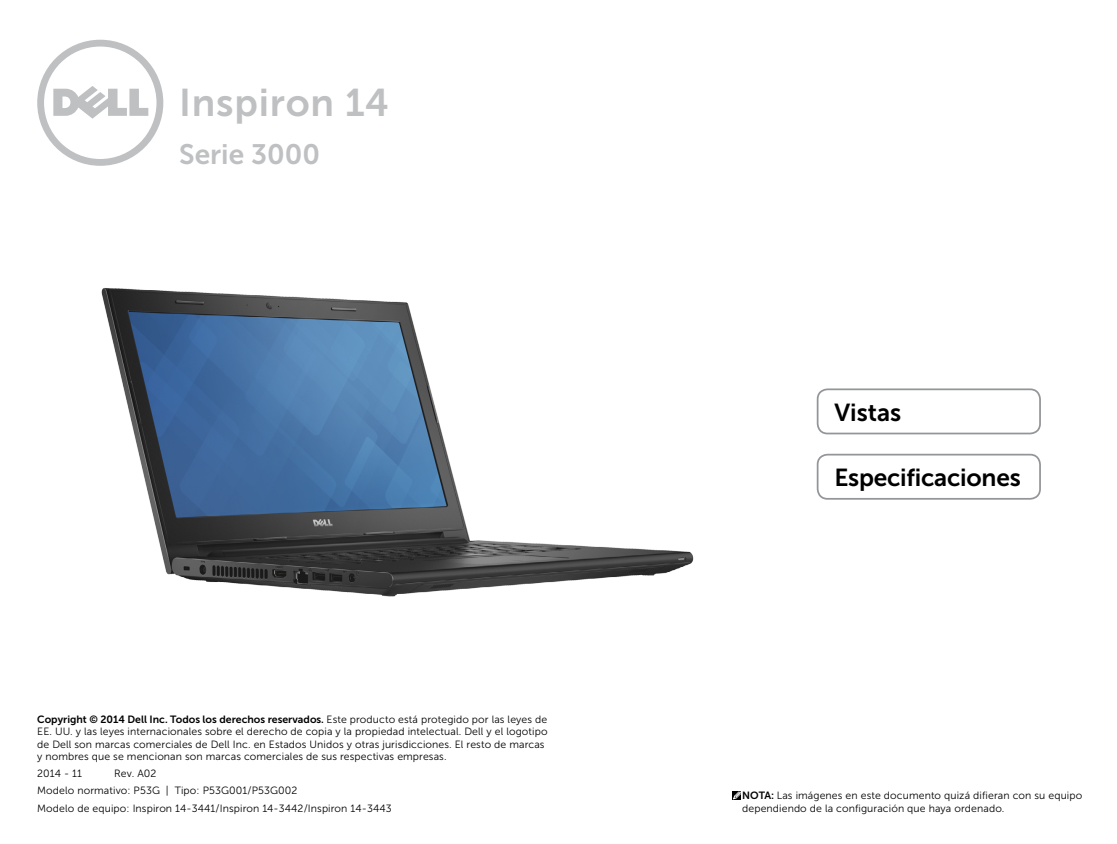
<style>
.page{position:relative;width:1117px;height:844px;background:#fff}
.page>*{position:absolute;margin:0;border:0;box-sizing:border-box;transform-origin:0 0}
.Brand{font:38.5px "Museo Sans For Dell 700";letter-spacing:.02em;color:#bec0c2}
.Model{font:28px "Museo Sans For Dell 700";color:#bec0c2}
.Cover_Title{font:24.5px "Museo Sans For Dell 700";letter-spacing:-.01em;color:#000}
.Legal_1{font:10.5px/12.2px "Museo Sans For Dell 300";letter-spacing:.01em;color:#000}
.Note_Legal{font:10.5px/12.2px "Museo Sans For Dell 300";letter-spacing:.01em;color:#000}
.s1{font-family:"Museo Sans For Dell 700"}
</style>
<div class="page">
<div style="left:816px;top:388px;width:224px;height:46px;border:2px solid #939598;border-radius:10px"></div>
<div style="left:816px;top:453px;width:224px;height:46px;border:2px solid #939598;border-radius:10px"></div>
<img style="left:101px;top:288px;width:593px;height:309px">
<svg style="left:37px;top:40px;width:126px;height:126px"></svg>
<div style="left:732px;top:791px;width:8px;height:9px;background:#000"></div>
<svg style="left:733px;top:791px;width:7px;height:8px"></svg>
<p class="Brand" style="left:179px;top:81px;width:211px">Inspiron 14</p>
<p class="Model" style="left:179px;top:139px;width:142px">Serie 3000</p>
<p class="Legal_1" style="left:37px;top:713px;width:511px"><span class="s1">Copyright © 2014 Dell Inc. Todos los derechos reservados.</span> Este producto está protegido por las leyes de EE. UU. y las leyes internacionales sobre el derecho de copia y la propiedad intelectual. Dell y el logotipo de Dell son marcas comerciales de Dell Inc. en Estados Unidos y otras jurisdicciones. El resto de marcas y nombres que se mencionan son marcas comerciales de sus respectivas empresas.</p>
<p class="Legal_1" style="left:37px;top:767px;width:46px">2014 ‑ 11</p>
<p class="Legal_1" style="left:114px;top:767px;width:44px">Rev. A02</p>
<p class="Legal_1" style="left:37px;top:784px;width:262px">Modelo normativo: P53G | Tipo: P53G001/P53G002</p>
<p class="Legal_1" style="left:37px;top:801px;width:356px">Modelo de equipo: Inspiron 14-3441/Inspiron 14-3442/Inspiron 14-3443</p>
<p class="Cover_Title" style="left:834px;top:398px;width:68px">Vistas</p>
<p class="Cover_Title" style="left:834px;top:463px;width:188px">Especificaciones</p>
<p class="Note_Legal" style="left:742px;top:789px;width:341px"><span class="s1">NOTA:</span> Las imágenes en este documento quizá difieran con su equipo dependiendo de la configuración que haya ordenado.</p>
</div>
